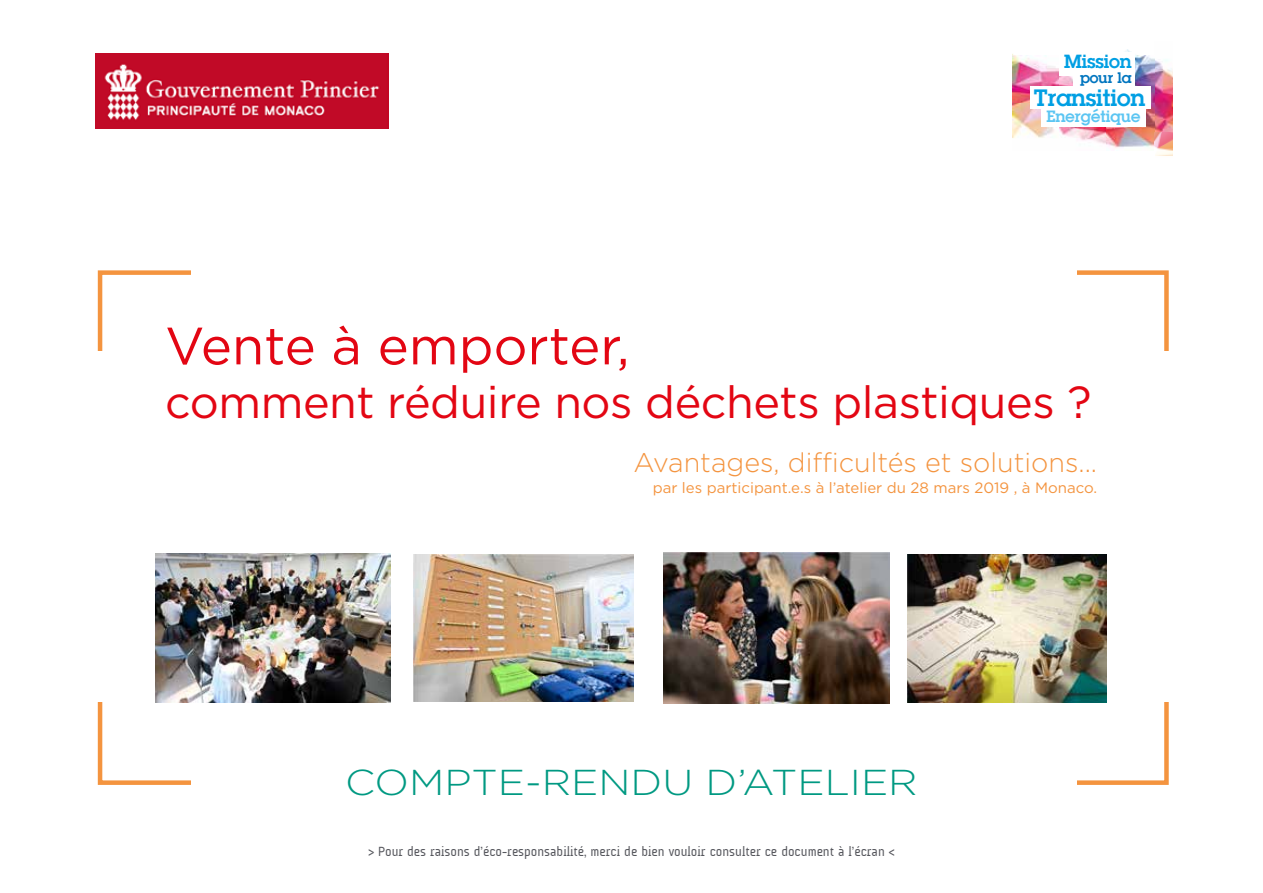
<style>
.page{position:relative;width:1263px;height:893px;background:#fff}
.page>*{position:absolute;margin:0;border:0;box-sizing:border-box;transform-origin:0 0}
.t1{font:52.5px "Gotham";color:#e30613}
.t2{font:45px "Gotham";letter-spacing:-.01em;color:#e30613}
.t3{font:300 36px "Gotham";color:#009982;scale:1.13 1}
.t4{font:300 27px "Gotham";color:#f4943f}
.t5{font:600 23.1px "Lubalin Graph LT";letter-spacing:-.01em;color:#009fe3}
.t6{font:600 18.45px "Lubalin Graph LT";letter-spacing:-.01em;color:#009fe3}
.t7{font:600 15.9px "Lubalin Graph LT";letter-spacing:-.005em;color:#5bc5f2}
.t8{font:15px "Gotham";color:#f4943f}
.t9{font:600 14.85px "Lubalin Graph LT";letter-spacing:-.01em;color:#0075bf}
.t10{font:13.5px "A Udimat";color:#56575d}
</style>
<div class="page">
<img style="left:155px;top:554px;width:235px;height:149px">
<img style="left:663px;top:553px;width:226px;height:151px">
<img style="left:414px;top:555px;width:220px;height:147px">
<img style="left:908px;top:555px;width:198px;height:148px">
<img style="left:95px;top:54px;width:293px;height:75px">
<img style="left:1012px;top:49px;width:161px;height:107px">
<div style="left:1030px;top:87px;width:121px;height:22px;background:#fff"></div>
<div style="left:1059px;top:52px;width:75px;height:24px;background:#fff"></div>
<div style="left:1073px;top:69px;width:61px;height:18px;background:#fff"></div>
<div style="left:1041px;top:108px;width:105px;height:19px;background:#fff"></div>
<h3 class="t6" style="left:1064px;top:49px;width:69px">Mission</h3>
<p class="t9" style="left:1080px;top:67px;width:53px">pour la</p>
<h3 class="t5" style="left:1034px;top:83px;width:113px">Transition</h3>
<p class="t7" style="left:1046px;top:105px;width:95px">Energétique</p>
<h1 class="t1" style="left:165px;top:312px;width:466px">Vente à emporter,</h1>
<h2 class="t2" style="left:165px;top:374px;width:928px">comment réduire nos déchets plastiques ?</h2>
<h3 class="t4" style="left:633px;top:446px;width:465px">Avantages, difficultés et solutions...</h3>
<p class="t8" style="left:653px;top:478px;width:446px">par les participant.e.s à l’atelier du 28 mars 2019 , à Monaco.</p>
<h3 class="t3" style="left:345px;top:760px;width:508px">COMPTE-RENDU D’ATELIER</h3>
<p class="t10" style="left:368px;top:843px;width:528px">&gt; Pour des raisons d’éco-responsabilité, merci de bien vouloir consulter ce document à l’écran &lt;</p>
</div>
